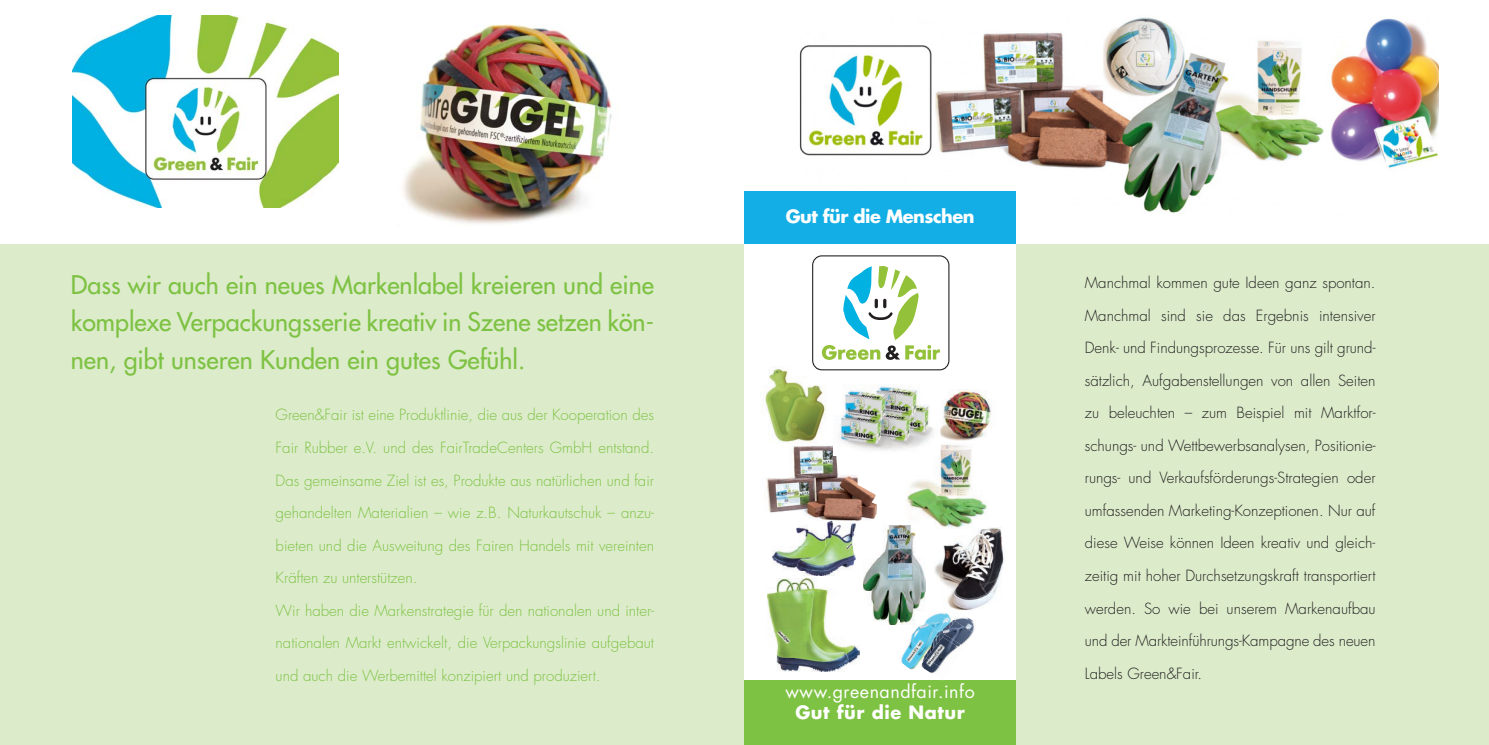
<style>
.page{position:relative;width:1489px;height:745px;background:#fff}
.page>*{position:absolute;margin:0;border:0;box-sizing:border-box;transform-origin:0 0}
.t1{font:25px/37.5px "Futura";color:#7ec243;text-align:justify}
.t2{font:17.88px "Futura";letter-spacing:.03em;color:#fff}
.t3{font:700 17.88px "Futura";letter-spacing:-.03em;color:#fff}
.t4{font:700 17.88px "Futura";letter-spacing:.03em;color:#fff}
.t5{font:300 15px/32.5px "Futura";letter-spacing:-.005em;color:#231f20;text-align:justify}
.t6{font:300 15px/32.5px "Futura";color:#7ec243}
</style>
<div class="page">
<div style="left:0;top:244px;width:1488px;height:500px;background:#dceccb"></div>
<img style="left:799px;top:17px;width:639px;height:201px">
<img style="left:403px;top:24px;width:209px;height:200px">
<img style="left:73px;top:15px;width:265px;height:192px">
<div style="left:744px;top:191px;width:271px;height:553px;background:#fff"></div>
<img style="left:934px;top:527px;width:70px;height:83px">
<img style="left:765px;top:366px;width:61px;height:77px">
<img style="left:765px;top:445px;width:112px;height:76px">
<img style="left:906px;top:444px;width:82px;height:84px">
<div style="left:744px;top:680px;width:271px;height:64px;background:#7ec243"></div>
<div style="left:744px;top:191px;width:271px;height:53px;background:#13aee5"></div>
<img style="left:940px;top:389px;width:54px;height:51px">
<img style="left:863px;top:524px;width:62px;height:100px">
<svg style="left:812px;top:255px;width:137px;height:115px"></svg>
<img style="left:901px;top:647px;width:16px;height:23px">
<img style="left:908px;top:621px;width:28px;height:30px">
<img style="left:925px;top:606px;width:23px;height:25px">
<img style="left:912px;top:658px;width:6px;height:12px">
<svg style="left:934px;top:604px;width:8px;height:6px"></svg>
<svg style="left:919px;top:617px;width:6px;height:7px"></svg>
<img style="left:921px;top:665px;width:18px;height:8px">
<img style="left:956px;top:617px;width:19px;height:15px">
<img style="left:926px;top:636px;width:16px;height:32px">
<img style="left:942px;top:636px;width:2px;height:9px">
<img style="left:944px;top:620px;width:28px;height:25px">
<img style="left:942px;top:645px;width:18px;height:18px">
<svg style="left:917px;top:639px;width:16px;height:26px"></svg>
<img style="left:933px;top:634px;width:3px;height:14px">
<img style="left:936px;top:629px;width:3px;height:15px">
<img style="left:939px;top:624px;width:3px;height:16px">
<img style="left:942px;top:619px;width:4px;height:17px">
<img style="left:946px;top:614px;width:3px;height:18px">
<svg style="left:949px;top:608px;width:7px;height:20px"></svg>
<img style="left:772px;top:520px;width:80px;height:54px">
<img style="left:852px;top:523px;width:3px;height:43px">
<img style="left:817px;top:520px;width:38px;height:2px">
<img style="left:768px;top:578px;width:91px;height:93px">
<img style="left:833px;top:386px;width:106px;height:69px">
<h1 class="t1" style="left:71px;top:265px;width:584px">Dass wir auch ein neues Markenlabel kreieren und eine komplexe Verpackungsserie kreativ in Szene setzen kön&shy;nen, gibt unseren Kunden ein gutes Gefühl.</h1>
<p class="t6" style="left:275px;top:398px;width:380px">Green&amp;Fair ist eine Produktlinie, die aus der Kooperation des Fair Rubber e.V. und des FairTradeCenters GmbH entstand.<br>Das gemeinsame Ziel ist es, Produkte aus natürlichen und fair gehandelten Materialien – wie z.B. Naturkautschuk – anzu&shy;bieten und die Ausweitung des Fairen Handels mit vereinten Kräften zu unterstützen.<br>Wir haben die Markenstrategie für den nationalen und inter&shy;nationalen Markt entwickelt, die Verpackungslinie aufgebaut und auch die Werbemittel konzipiert und produziert.</p>
<p class="t3" style="left:785px;top:204px;width:190px">Gut für die Menschen</p>
<p class="t2" style="left:785px;top:678px;width:191px">www.greenandfair.info</p>
<p class="t4" style="left:795px;top:699px;width:171px">Gut für die Natur</p>
<p class="t5" style="left:1084px;top:266px;width:292px">Manchmal kommen gute Ideen ganz spontan.<br>Manchmal sind sie das Ergebnis intensiver Denk- und Findungsprozesse. Für uns gilt grund&shy;sätzlich, Aufgabenstellungen von allen Seiten zu beleuchten – zum Beispiel mit Marktfor&shy;schungs- und Wettbewerbsanalysen, Positionie&shy;rungs- und Verkaufsförderungs-Strategien oder umfassenden Marketing-Konzeptionen. Nur auf diese Weise können Ideen kreativ und gleich&shy;zeitig mit hoher Durchsetzungskraft transportiert werden. So wie bei unserem Markenaufbau und der Markteinführungs-Kampagne des neuen Labels Green&amp;Fair.</p>
</div>
